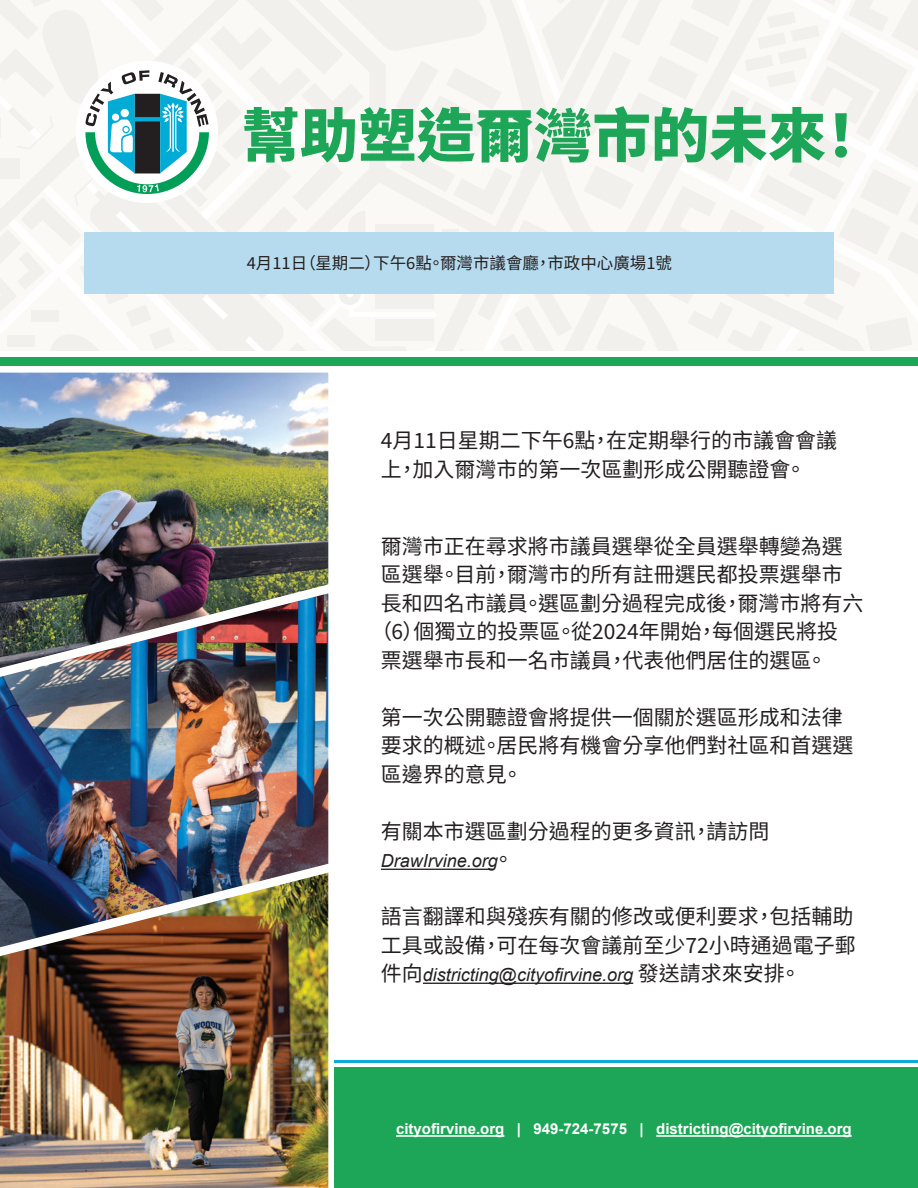
<style>
.page{position:relative;width:918px;height:1188px;background:#fff}
.page>*{position:absolute;margin:0;border:0;box-sizing:border-box;transform-origin:0 0}
.t1{font:800 58.5px "Source Han Sans TW";color:#1ea658}
.t2{font:21px/28.5px "Source Han Sans TW";color:#231f20}
.t3{font:italic 18px "Arial";color:#231f20}
.t4{font:16.5px "Source Han Sans TW";color:#231f20}
.t5{font:700 15px "Arial";color:#fff}
.s1{font-family:"Source Han Sans TW";font-style:normal;font-size:21px}
</style>
<div class="page">
<div style="left:335px;top:1067px;width:583px;height:121px;background:#1ea658"></div>
<hr style="left:335px;top:1060px;width:583px;height:3px;background:#0baad7">
<img style="left:0;top:373px;width:328px;height:220px">
<img style="left:0;top:593px;width:328px;height:280px">
<img style="left:0;top:873px;width:328px;height:315px">
<svg style="left:0;top:0;width:918px;height:351px"></svg>
<div style="left:85px;top:232px;width:749px;height:62px;background:#b7dbee"></div>
<hr style="left:381px;top:869px;width:112px;height:1px;background:#231f20">
<hr style="left:423px;top:983px;width:210px;height:1px;background:#231f20">
<hr style="left:396px;top:1135px;width:108px;height:2px;background:#fff">
<hr style="left:656px;top:1135px;width:196px;height:2px;background:#fff">
<div style="left:0;top:357px;width:918px;height:9px;background:#1ea658"></div>
<p class="t1" style="left:241px;top:103px;width:630px">幫助塑造爾灣市的未來！</p>
<p class="t4" style="left:247px;top:254px;width:427px">4月11日（星期二）下午6點。爾灣市議會廳，市政中心廣場1號</p>
<p class="t2" style="left:381px;top:427px;width:458px">4月11日星期二下午6點，在定期舉行的市議會會議上，加入爾灣市的第一次區劃形成公開聽證會。</p>
<p class="t2" style="left:381px;top:532px;width:463px">爾灣市正在尋求將市議員選舉從全員選舉轉變為選</p>
<p class="t2" style="left:381px;top:561px;width:463px">區選舉。目前，爾灣市的所有註冊選民都投票選舉市</p>
<p class="t2" style="left:381px;top:589px;width:484px">長和四名市議員。選區劃分過程完成後，爾灣市將有六</p>
<p class="t2" style="left:371px;top:618px;width:469px">（6）個獨立的投票區。從2024年開始，每個選民將投</p>
<p class="t2" style="left:381px;top:646px;width:448px">票選舉市長和一名市議員，代表他們居住的選區。</p>
<p class="t2" style="left:381px;top:703px;width:474px">第一次公開聽證會將提供一個關於選區形成和法律要求的概述。居民將有機會分享他們對社區和首選選區邊界的意見。</p>
<p class="t2" style="left:381px;top:817px;width:390px">有關本市選區劃分過程的更多資訊，請訪問</p>
<p class="t3" style="left:381px;top:849px;width:134px">DrawIrvine.org<span class="s1">。</span></p>
<p class="t2" style="left:381px;top:903px;width:476px">語言翻譯和與殘疾有關的修改或便利要求，包括輔助工具或設備，可在每次會議前至少72小時通過電子郵</p>
<p class="t3" style="left:381px;top:963px;width:421px"><span class="s1">件向</span>districting@cityofirvine.org <span class="s1">發送請求來安排。</span></p>
<p class="t5" style="left:396px;top:1119px;width:457px">cityofirvine.org | 949-724-7575 | districting@cityofirvine.org</p>
</div>
